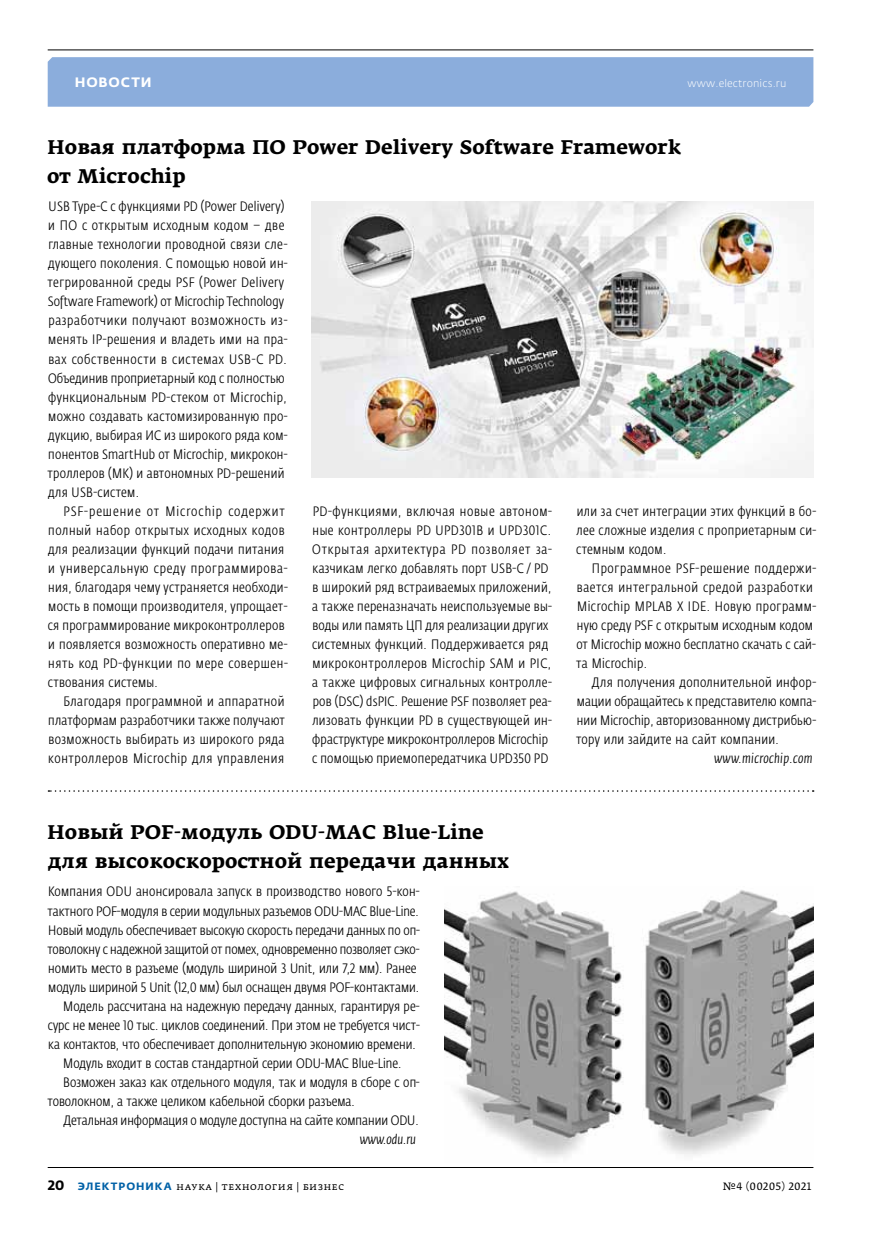
<style>
.page{position:relative;width:881px;height:1234px;background:#fff}
.page>*{position:absolute;margin:0;border:0;box-sizing:border-box;transform-origin:0 0}
.t1{font:700 19.5px/28.5px "Fedra Serif A Pro";letter-spacing:.005em;color:#000}
.t2{font:300 13.5px/19px "Fedra Sans Cond Pro";letter-spacing:.02em;color:#000;scale:1.11 1}
.t3{font:300 13.5px "Fedra Sans Cond Pro";color:#000;scale:1.11 1}
.t4{font:300 13.5px "Fedra Sans Cond Pro";letter-spacing:-.005em;color:#000;scale:1.11 1}
.t5{font:italic 300 13.5px "Fedra Sans Cond Pro";letter-spacing:.025em;color:#000;scale:1.11 1}
.t6{font:700 13.5px "Fedra Sans Alt Pro";letter-spacing:.065em;color:#fff}
.t7{font:10.5px "Fedra Serif A Pro";letter-spacing:.03em;color:#000}
.t8{font:300 10.5px "Fedra Sans Pro";letter-spacing:.015em;color:#fff}
.s1{font-family:"Fedra Sans Pro";font-weight:700;font-size:13.5px}
.s2{font-family:"Fedra Sans Alt Pro";font-weight:700;color:#0061a7}
</style>
<div class="page">
<div style="left:48px;top:57px;width:765px;height:50px;background:#8baddc"></div>
<hr style="left:48px;top:49px;width:765px;height:1px;background:#000">
<hr style="left:48px;top:1166px;width:765px;height:1px;background:#000">
<svg style="left:48px;top:790px;width:765px;height:1px"></svg>
<img style="left:312px;top:202px;width:501px;height:275px">
<img style="left:444px;top:890px;width:369px;height:268px">
<p class="t6" style="left:75px;top:74px;width:78px">НОВОСТИ</p>
<p class="t8" style="left:687px;top:77px;width:100px">www.electronics.ru</p>
<h1 class="t1" style="left:47px;top:133px;width:635px">Новая платформа ПО Power Delivery Software Framework от Microchip</h1>
<p class="t2" style="left:48px;top:197px;width:218px">USB Type-C с функциями PD (Power Delivery) и ПО с открытым исходным кодом – две главные технологии проводной связи сле&shy;дующего поколения. С помощью новой ин&shy;тегрированной среды PSF (Power Delivery Software Framework) от Microchip Technology разработчики получают возможность из&shy;менять IP-решения и владеть ими на пра&shy;вах собственности в системах USB-C PD.<br>Объединив проприетарный код с полностью функциональным PD-стеком от Microchip, можно создавать кастомизированную про&shy;дукцию, выбирая ИС из широкого ряда ком&shy;понентов SmartHub от Microchip, микрокон&shy;троллеров (МК) и автономных PD-решений для USB-систем.</p>
<p class="t2" style="left:48px;top:501px;width:218px;text-indent:16px">PSF-решение от Microchip содержит полный набор открытых исходных кодов для реализации функций подачи питания и универсальную среду программирова&shy;ния, благодаря чему устраняется необходи&shy;мость в помощи производителя, упрощает&shy;ся программирование микроконтроллеров и появляется возможность оперативно ме&shy;нять код PD-функции по мере совершен&shy;ствования системы.</p>
<p class="t2" style="left:48px;top:692px;width:214px;text-align:justify;text-indent:15px">Благодаря программной и аппаратной платформам разработчики также получают возможность выбирать из широкого ряда контроллеров Microchip для управления</p>
<p class="t2" style="left:312px;top:501px;width:218px">PD-функциями, включая новые автоном&shy;ные контроллеры PD UPD301B и UPD301C.<br>Открытая архитектура PD позволяет за&shy;казчикам легко добавлять порт USB-C / PD в широкий ряд встраиваемых приложений, а также переназначать неиспользуемые вы&shy;воды или память ЦП для реализации других системных функций. Поддерживается ряд микроконтроллеров Microchip SAM и PIC, а также цифровых сигнальных контролле&shy;ров (DSC) dsPIC. Решение PSF позволяет реа&shy;лизовать функции PD в существующей ин&shy;фраструктуре микроконтроллеров Microchip с помощью приемопередатчика UPD350 PD</p>
<p class="t2" style="left:576px;top:501px;width:218px;text-align:justify">или за счет интеграции этих функций в бо&shy;лее сложные изделия с проприетарным си&shy;стемным кодом.</p>
<p class="t2" style="left:576px;top:559px;width:218px;text-indent:16px">Программное PSF-решение поддержи&shy;вается интегральной средой разработки Microchip MPLAB X IDE. Новую программ&shy;ную среду PSF с открытым исходным кодом от Microchip можно бесплатно скачать с сай&shy;та Microchip.</p>
<p class="t2" style="left:576px;top:673px;width:218px;text-align:justify;text-indent:16px">Для получения дополнительной инфор&shy;мации обращайтесь к представителю компа&shy;нии Microchip, авторизованному дистрибью&shy;тору или зайдите на сайт компании.</p>
<p class="t5" style="left:714px;top:750px;width:90px">www.microchip.com</p>
<h1 class="t1" style="left:47px;top:818px;width:462px">Новый POF-модуль ODU-MAC Blue-Line для высокоскоростной передачи данных</h1>
<p class="t2" style="left:48px;top:882px;width:336px">Компания ODU анонсировала запуск в производство нового 5‑кон-</p>
<p class="t3" style="left:48px;top:902px;width:336px">тактного POF-модуля в серии модульных разъемов ODU-MAC Blue-Line.</p>
<p class="t3" style="left:48px;top:921px;width:336px">Новый модуль обеспечивает высокую скорость передачи данных по оп-</p>
<p class="t4" style="left:48px;top:940px;width:337px">товолокну с надежной защитой от помех, одновременно позволяет сэко-</p>
<p class="t2" style="left:48px;top:958px;width:333px">номить место в разъеме (модуль шириной 3 Unit, или 7,2 мм). Ранее</p>
<p class="t2" style="left:48px;top:977px;width:335px">модуль шириной 5 Unit (12,0 мм) был оснащен двумя POF-контактами.</p>
<p class="t2" style="left:63px;top:996px;width:322px">Модель рассчитана на надежную передачу данных, гарантируя ре-</p>
<p class="t2" style="left:48px;top:1015px;width:337px">сурс не менее 10 тыс. циклов соединений. При этом не требуется чист-</p>
<p class="t2" style="left:48px;top:1034px;width:332px">ка контактов, что обеспечивает дополнительную экономию времени.</p>
<p class="t2" style="left:63px;top:1053px;width:306px">Модуль входит в состав стандартной серии ODU-MAC Blue-Line.</p>
<p class="t2" style="left:63px;top:1072px;width:322px">Возможен заказ как отдельного модуля, так и модуля в сборе с оп-</p>
<p class="t2" style="left:48px;top:1091px;width:278px">товолокном, а также целиком кабельной сборки разъема.</p>
<p class="t3" style="left:63px;top:1111px;width:321px">Детальная информация о модуле доступна на сайте компании ODU.</p>
<p class="t5" style="left:359px;top:1130px;width:52px">www.odu.ru</p>
<p class="t7" style="left:48px;top:1179px;width:298px"><span class="s1">20</span> <span class="s2">ЭЛЕКТРОНИКА</span> наука | технология | бизнес</p>
<p class="t7" style="left:722px;top:1179px;width:90px">№4 (00205) 2021</p>
</div>
